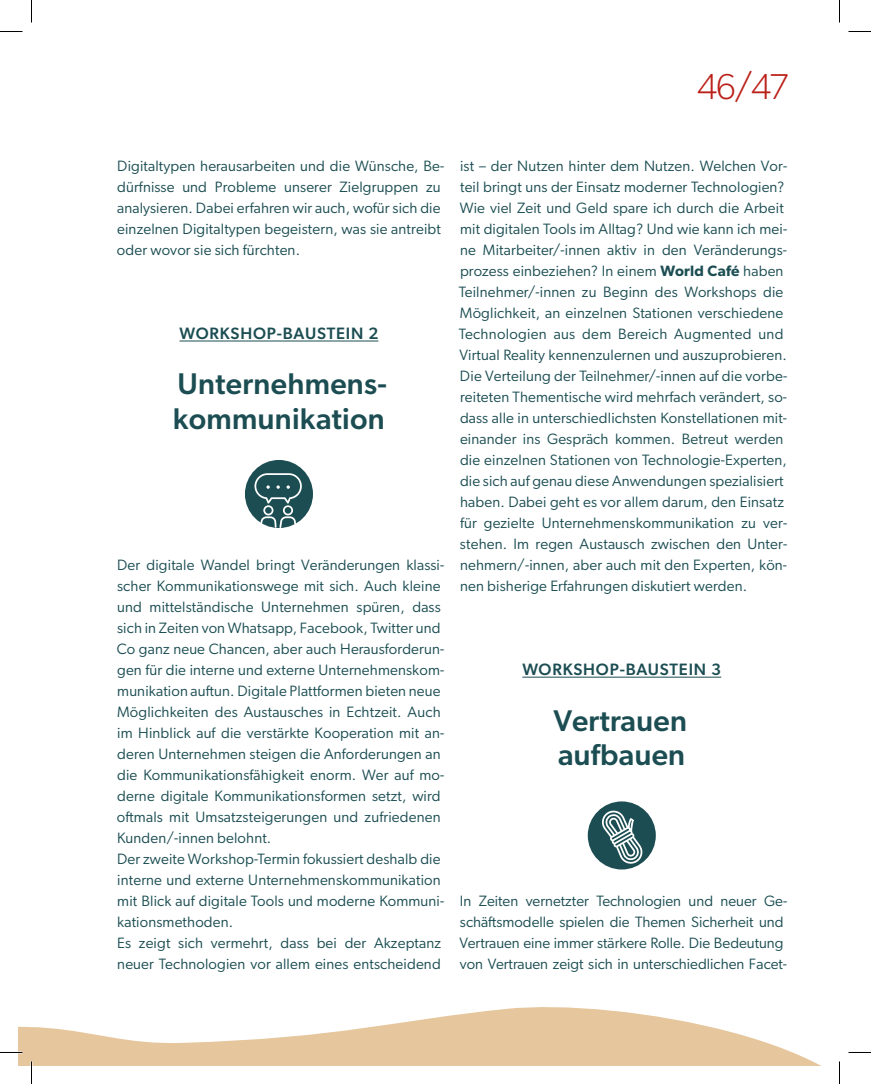
<style>
.page{position:relative;width:871px;height:1084px;background:#fff}
.page>*{position:absolute;margin:0;border:0;box-sizing:border-box;transform-origin:0 0}
.t1{font:300 36px "Gibson";color:#bb2018}
.t2{font:500 30px/34.5px "Gibson";letter-spacing:.01em;color:#1b4d52}
.t3{font:500 16.5px "Gibson";letter-spacing:.05em;color:#1b4d52}
.t4{font:15px/21px "Gibson";letter-spacing:.01em;color:#1b4d52}
.s1{font-weight:600}
</style>
<div class="page">
<hr style="left:180px;top:340px;width:198px;height:1px;background:#1b4d52">
<div style="left:245px;top:460px;width:68px;height:68px;background:#1b4d52;border-radius:50%"></div>
<svg style="left:254px;top:473px;width:48px;height:55px"></svg>
<hr style="left:522px;top:676px;width:199px;height:1px;background:#1b4d52">
<div style="left:588px;top:801px;width:68px;height:68px;background:#1b4d52;border-radius:50%"></div>
<svg style="left:601px;top:810px;width:42px;height:54px"></svg>
<svg style="left:19px;top:1007px;width:800px;height:58px;fill:#e6c69c"></svg>
<hr style="left:0;top:1051px;width:22px;height:2px;background:#fff">
<svg style="left:0;top:31px;width:22px;height:1px"></svg>
<svg style="left:848px;top:31px;width:23px;height:1px"></svg>
<svg style="left:0;top:1052px;width:22px;height:1px"></svg>
<svg style="left:848px;top:1052px;width:23px;height:1px"></svg>
<svg style="left:31px;top:0;width:1px;height:23px"></svg>
<svg style="left:31px;top:1061px;width:1px;height:22px"></svg>
<svg style="left:839px;top:0;width:1px;height:23px"></svg>
<svg style="left:839px;top:1061px;width:1px;height:22px"></svg>
<h1 class="t1" style="left:697px;top:65px;width:93px">46 /47</h1>
<p class="t4" style="left:117px;top:155px;width:329px">Digitaltypen herausarbeiten und die Wünsche, Be&shy;dürfnisse und Probleme unserer Zielgruppen zu analysieren. Dabei erfahren wir auch, wofür sich die einzelnen Digitaltypen begeistern, was sie antreibt oder wovor sie sich fürchten.</p>
<p class="t3" style="left:180px;top:323px;width:200px">WORKSHOP-BAUSTEIN 2</p>
<h2 class="t2" style="left:173px;top:366px;width:216px">Unternehmens&shy;kommunikation</h2>
<p class="t4" style="left:117px;top:554px;width:329px">Der digitale Wandel bringt Veränderungen klassi&shy;scher Kommunikationswege mit sich. Auch kleine und mittelständische Unternehmen spüren, dass sich in Zeiten von Whatsapp, Facebook, Twitter und Co ganz neue Chancen, aber auch Herausforderun&shy;gen für die interne und externe Unternehmenskom&shy;munikation auftun. Digitale Plattformen bieten neue Möglichkeiten des Austausches in Echtzeit. Auch im Hinblick auf die verstärkte Kooperation mit an&shy;deren Unternehmen steigen die Anforderungen an die Kommunikationsfähigkeit enorm. Wer auf mo&shy;derne digitale Kommunikationsformen setzt, wird oftmals mit Umsatzsteigerungen und zufriedenen Kunden/-innen belohnt.<br>Der zweite Workshop-Termin fokussiert deshalb die interne und externe Unternehmenskommunikation mit Blick auf digitale Tools und moderne Kommuni&shy;kationsmethoden.<br>Es zeigt sich vermehrt, dass bei der Akzeptanz neuer Technologien vor allem eines entscheidend</p>
<p class="t4" style="left:459px;top:155px;width:330px">ist – der Nutzen hinter dem Nutzen. Welchen Vor&shy;teil bringt uns der Einsatz moderner Technologien?<br>Wie viel Zeit und Geld spare ich durch die Arbeit mit digitalen Tools im Alltag? Und wie kann ich mei&shy;ne Mitarbeiter/-innen aktiv in den Veränderungs&shy;prozess einbeziehen? In einem <span class="s1">World Café</span> haben Teilnehmer/-innen zu Beginn des Workshops die Möglichkeit, an einzelnen Stationen verschiedene Technologien aus dem Bereich Augmented und Virtual Reality kennenzulernen und auszuprobieren.<br>Die Verteilung der Teilnehmer/-innen auf die vorbe&shy;reiteten Thementische wird mehrfach verändert, so&shy;dass alle in unterschiedlichsten Konstellationen mit&shy;einander ins Gespräch kommen. Betreut werden die einzelnen Stationen von Technologie-Experten, die sich auf genau diese Anwendungen spezialisiert haben. Dabei geht es vor allem darum, den Einsatz für gezielte Unternehmenskommunikation zu ver&shy;stehen. Im regen Austausch zwischen den Unter&shy;nehmern/-innen, aber auch mit den Experten, kön&shy;nen bisherige Erfahrungen diskutiert werden.</p>
<p class="t3" style="left:522px;top:659px;width:200px">WORKSHOP-BAUSTEIN 3</p>
<h2 class="t2" style="left:553px;top:702px;width:135px">Vertrauen aufbauen</h2>
<p class="t4" style="left:459px;top:890px;width:329px">In Zeiten vernetzter Technologien und neuer Ge&shy;schäftsmodelle spielen die Themen Sicherheit und Vertrauen eine immer stärkere Rolle. Die Bedeutung von Vertrauen zeigt sich in unterschiedlichen Facet-</p>
</div>
